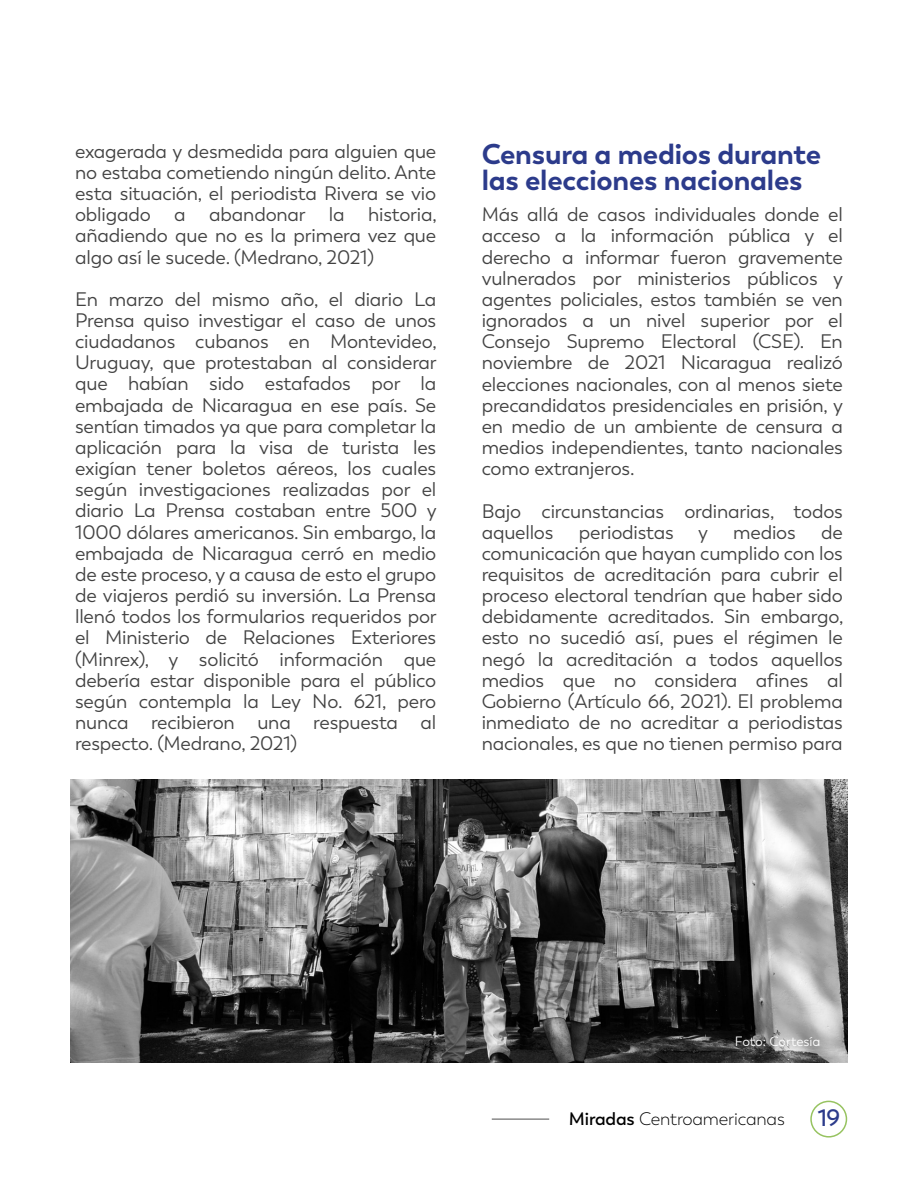
<style>
.page{position:relative;width:918px;height:1188px;background:#fff}
.page>*{position:absolute;margin:0;border:0;box-sizing:border-box;transform-origin:0 0}
.t1{font:700 28.5px/25.5px "Trenda";letter-spacing:-.01em;color:#2c3b8b}
.t2{font:600 23.7px "Trenda";color:#2c3b8b}
.t3{font:19.5px/21.1px "Trenda";letter-spacing:-.01em;color:#424242;text-align:justify}
.t4{font:300 18px "Trenda";letter-spacing:-.01em;color:#000}
.t5{font:13.5px "Trenda";letter-spacing:-.005em;color:#fff}
.s1{font-weight:600}
</style>
<div class="page">
<hr style="left:492px;top:1119px;width:57px;height:1px;background:#4e4e4e">
<div style="left:810px;top:1101px;width:37px;height:37px;border:2px solid #97c360;border-radius:50%"></div>
<img style="left:71px;top:780px;width:776px;height:283px">
<p class="t3" style="left:75px;top:141px;width:363px">exagerada y desmedida para alguien que no estaba cometiendo ningún delito. Ante esta situación, el periodista Rivera se vio obligado a abandonar la historia, añadiendo que no es la primera vez que algo así le sucede. (Medrano, 2021)</p>
<p class="t3" style="left:75px;top:289px;width:363px">En marzo del mismo año, el diario La Prensa quiso investigar el caso de unos ciudadanos cubanos en Montevideo, Uruguay, que protestaban al considerar que habían sido estafados por la embajada de Nicaragua en ese país. Se sentían timados ya que para completar la aplicación para la visa de turista les exigían tener boletos aéreos, los cuales según investigaciones realizadas por el diario La Prensa costaban entre 500 y 1000 dólares americanos. Sin embargo, la embajada de Nicaragua cerró en medio de este proceso, y a causa de esto el grupo de viajeros perdió su inversión. La Prensa llenó todos los formularios requeridos por el Ministerio de Relaciones Exteriores (Minrex), y solicitó información que debería estar disponible para el público según contempla la Ley No. 621, pero nunca recibieron una respuesta al respecto. (Medrano, 2021)</p>
<h1 class="t1" style="left:482px;top:142px;width:341px">Censura a medios durante las elecciones nacionales</h1>
<p class="t3" style="left:482px;top:204px;width:363px">Más allá de casos individuales donde el acceso a la información pública y el derecho a informar fueron gravemente vulnerados por ministerios públicos y agentes policiales, estos también se ven ignorados a un nivel superior por el Consejo Supremo Electoral (CSE). En noviembre de 2021 Nicaragua realizó elecciones nacionales, con al menos siete precandidatos presidenciales en prisión, y en medio de un ambiente de censura a medios independientes, tanto nacionales como extranjeros.</p>
<p class="t3" style="left:482px;top:501px;width:363px">Bajo circunstancias ordinarias, todos aquellos</p>
<p class="t3" style="left:482px;top:522px;width:363px;text-indent:340px">de comunicación que hayan cumplido con los requisitos de acreditación para cubrir el proceso electoral tendrían que haber sido debidamente acreditados. Sin embargo, esto no sucedió así, pues el régimen le negó la acreditación a todos aquellos medios que no considera afines al Gobierno (Artículo 66, 2021). El problema inmediato de no acreditar a periodistas nacionales, es que no tienen permiso para</p>
<p class="t3" style="left:579px;top:522px;width:131px">periodistas y</p>
<p class="t3" style="left:733px;top:522px;width:64px">medios</p>
<p class="t5" style="left:735px;top:1033px;width:87px">Foto: Cortesía</p>
<p class="t4" style="left:569px;top:1109px;width:217px"><span class="s1">Miradas</span> Centroamericanas</p>
<p class="t2" style="left:818px;top:1103px;width:24px">19</p>
</div>
